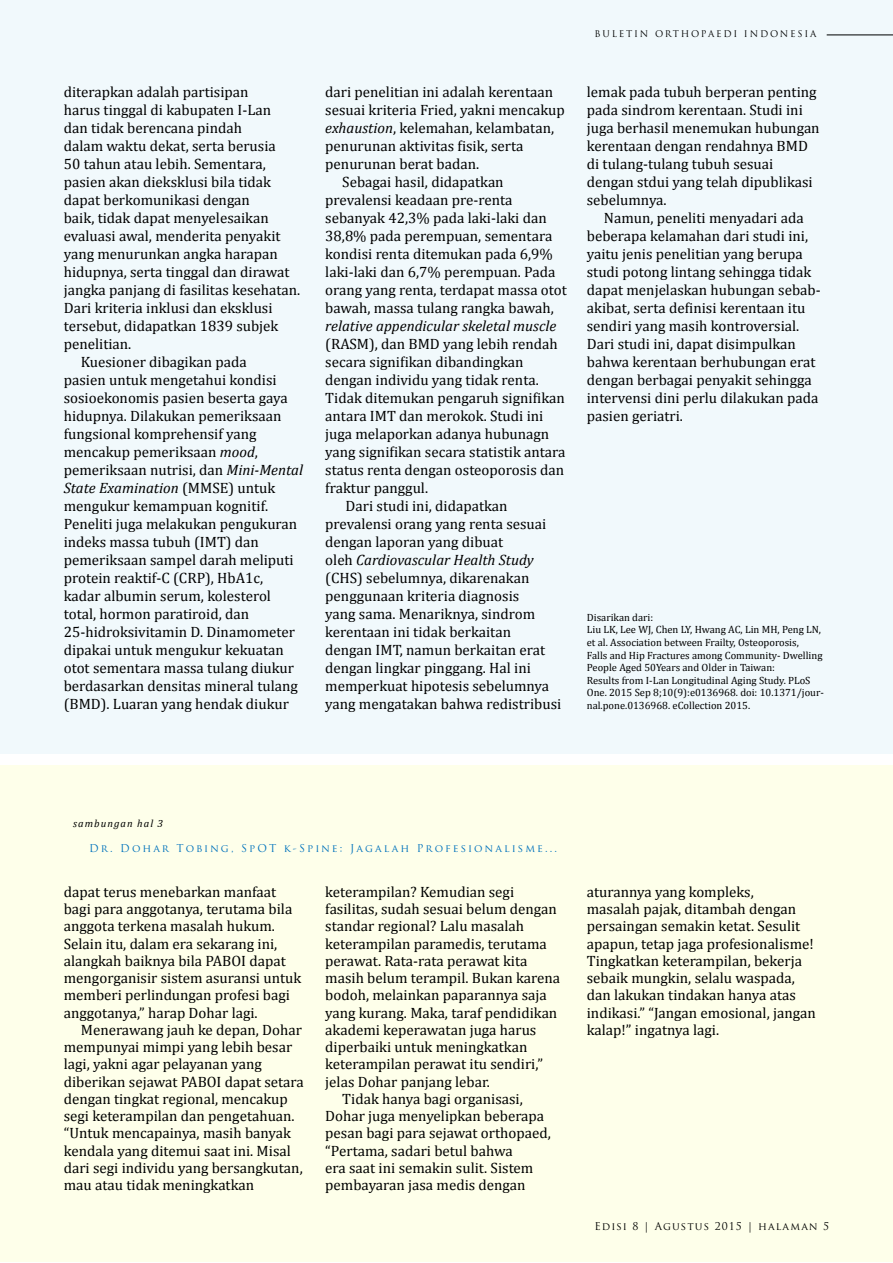
<style>
.page{position:relative;width:893px;height:1263px;background:#fff}
.page>*{position:absolute;margin:0;border:0;box-sizing:border-box;transform-origin:0 0}
.t1{font:15px/17.2px "Cambria";color:#000}
.t2{font:italic 15px "Cambria";color:#000}
.t3{font:10.5px/12.6px "Cambria";color:#000}
.t4{font:10.5px "Trajan Pro";letter-spacing:.2em;color:#0072bc}
.t5{font:10.5px "Trajan Pro";letter-spacing:.1em;color:#000}
.t6{font:italic 10.5px "Cambria";letter-spacing:.1em;color:#000}
.t7{font:9px "Trajan Pro";letter-spacing:.2em;color:#000}
.s1{font-style:italic}
.s2{font-style:normal}
</style>
<div class="page">
<hr style="left:0;top:1px;width:1px;height:1262px;background:#e4f5fa">
<div style="left:0;top:765px;width:893px;height:497px;background:#feffea"></div>
<div style="left:0;top:1px;width:893px;height:753px;background:#f1f9fc"></div>
<p class="t1" style="left:64px;top:83px;width:186px">diterapkan adalah partisipan</p>
<p class="t1" style="left:64px;top:101px;width:209px">harus tinggal di kabupaten I-Lan</p>
<p class="t1" style="left:64px;top:119px;width:180px">dan tidak berencana pindah</p>
<p class="t1" style="left:64px;top:137px;width:214px">dalam waktu dekat, serta berusia</p>
<p class="t1" style="left:64px;top:155px;width:203px">50 tahun atau lebih. Sementara,</p>
<p class="t1" style="left:64px;top:173px;width:209px">pasien akan dieksklusi bila tidak</p>
<p class="t1" style="left:64px;top:191px;width:188px">dapat berkomunikasi dengan</p>
<p class="t1" style="left:64px;top:209px;width:206px">baik, tidak dapat menyelesaikan</p>
<p class="t1" style="left:64px;top:227px;width:218px">evaluasi awal, menderita penyakit</p>
<p class="t1" style="left:64px;top:245px;width:216px">yang menurunkan angka harapan</p>
<p class="t1" style="left:64px;top:263px;width:227px">hidupnya, serta tinggal dan dirawat</p>
<p class="t1" style="left:64px;top:281px;width:238px">jangka panjang di fasilitas kesehatan.</p>
<p class="t1" style="left:64px;top:299px;width:210px">Dari kriteria inklusi dan eksklusi</p>
<p class="t1" style="left:64px;top:317px;width:216px">tersebut, didapatkan 1839 subjek</p>
<p class="t1" style="left:64px;top:335px;width:69px">penelitian.</p>
<p class="t1" style="left:81px;top:353px;width:168px">Kuesioner dibagikan pada</p>
<p class="t1" style="left:64px;top:371px;width:214px">pasien untuk mengetahui kondisi</p>
<p class="t1" style="left:64px;top:389px;width:225px">sosioekonomis pasien beserta gaya</p>
<p class="t1" style="left:64px;top:407px;width:219px">hidupnya. Dilakukan pemeriksaan</p>
<p class="t1" style="left:64px;top:425px;width:194px">fungsional komprehensif yang</p>
<p class="t1" style="left:64px;top:443px;width:196px">mencakup pemeriksaan <span class="s1">mood</span>,</p>
<p class="t1" style="left:64px;top:461px;width:241px">pemeriksaan nutrisi, dan <span class="s1">Mini-Mental</span></p>
<p class="t2" style="left:64px;top:477px;width:213px">State Examination <span class="s2">(MMSE) untuk</span></p>
<p class="t1" style="left:64px;top:497px;width:206px">mengukur kemampuan kognitif.</p>
<p class="t1" style="left:64px;top:515px;width:235px">Peneliti juga melakukan pengukuran</p>
<p class="t1" style="left:64px;top:533px;width:197px">indeks massa tubuh (IMT) dan</p>
<p class="t1" style="left:64px;top:551px;width:232px">pemeriksaan sampel darah meliputi</p>
<p class="t1" style="left:64px;top:569px;width:201px">protein reaktif-C (CRP), HbA1c,</p>
<p class="t1" style="left:64px;top:587px;width:209px">kadar albumin serum, kolesterol</p>
<p class="t1" style="left:64px;top:605px;width:187px">total, hormon paratiroid, dan</p>
<p class="t1" style="left:64px;top:623px;width:233px">25-hidroksivitamin D. Dinamometer</p>
<p class="t1" style="left:64px;top:641px;width:222px">dipakai untuk mengukur kekuatan</p>
<p class="t1" style="left:64px;top:659px;width:232px">otot sementara massa tulang diukur</p>
<p class="t1" style="left:64px;top:677px;width:236px">berdasarkan densitas mineral tulang</p>
<p class="t1" style="left:64px;top:695px;width:227px">(BMD). Luaran yang hendak diukur</p>
<p class="t7" style="left:594px;top:28px;width:223px">BULETIN ORTHOPAEDI INDONESIA</p>
<p class="t1" style="left:325px;top:83px;width:229px">dari penelitian ini adalah kerentaan</p>
<p class="t1" style="left:325px;top:101px;width:241px">sesuai kriteria Fried, yakni mencakup</p>
<p class="t1" style="left:325px;top:119px;width:230px"><span class="s1">exhaustion</span>, kelemahan, kelambatan,</p>
<p class="t1" style="left:325px;top:137px;width:200px">penurunan aktivitas fisik, serta</p>
<p class="t1" style="left:325px;top:155px;width:155px">penurunan berat badan.</p>
<p class="t1" style="left:342px;top:173px;width:163px">Sebagai hasil, didapatkan</p>
<p class="t1" style="left:325px;top:191px;width:189px">prevalensi keadaan pre-renta</p>
<p class="t1" style="left:325px;top:209px;width:223px">sebanyak 42,3% pada laki-laki dan</p>
<p class="t1" style="left:325px;top:227px;width:228px">38,8% pada perempuan, sementara</p>
<p class="t1" style="left:325px;top:245px;width:229px">kondisi renta ditemukan pada 6,9%</p>
<p class="t1" style="left:325px;top:263px;width:232px">laki-laki dan 6,7% perempuan. Pada</p>
<p class="t1" style="left:325px;top:281px;width:243px">orang yang renta, terdapat massa otot</p>
<p class="t1" style="left:325px;top:299px;width:230px">bawah, massa tulang rangka bawah,</p>
<p class="t2" style="left:325px;top:315px;width:232px">relative appendicular skeletal muscle</p>
<p class="t1" style="left:325px;top:335px;width:234px">(RASM), dan BMD yang lebih rendah</p>
<p class="t1" style="left:325px;top:353px;width:200px">secara signifikan dibandingkan</p>
<p class="t1" style="left:325px;top:371px;width:215px">dengan individu yang tidak renta.</p>
<p class="t1" style="left:325px;top:389px;width:241px">Tidak ditemukan pengaruh signifikan</p>
<p class="t1" style="left:325px;top:407px;width:220px">antara IMT dan merokok. Studi ini</p>
<p class="t1" style="left:325px;top:425px;width:225px">juga melaporkan adanya hubunagn</p>
<p class="t1" style="left:325px;top:443px;width:242px">yang signifikan secara statistik antara</p>
<p class="t1" style="left:325px;top:461px;width:240px">status renta dengan osteoporosis dan</p>
<p class="t1" style="left:325px;top:479px;width:104px">fraktur panggul.</p>
<p class="t1" style="left:346px;top:497px;width:163px">Dari studi ini, didapatkan</p>
<p class="t1" style="left:325px;top:515px;width:223px">prevalensi orang yang renta sesuai</p>
<p class="t1" style="left:325px;top:533px;width:179px">dengan laporan yang dibuat</p>
<p class="t2" style="left:325px;top:549px;width:210px"><span class="s2">oleh</span> Cardiovascular Health Study</p>
<p class="t1" style="left:325px;top:569px;width:206px">(CHS) sebelumnya, dikarenakan</p>
<p class="t1" style="left:325px;top:587px;width:195px">penggunaan kriteria diagnosis</p>
<p class="t1" style="left:325px;top:605px;width:211px">yang sama. Menariknya, sindrom</p>
<p class="t1" style="left:325px;top:623px;width:187px">kerentaan ini tidak berkaitan</p>
<p class="t1" style="left:325px;top:641px;width:221px">dengan IMT, namun berkaitan erat</p>
<p class="t1" style="left:325px;top:659px;width:207px">dengan lingkar pinggang. Hal ini</p>
<p class="t1" style="left:325px;top:677px;width:225px">memperkuat hipotesis sebelumnya</p>
<p class="t1" style="left:325px;top:695px;width:237px">yang mengatakan bahwa redistribusi</p>
<p class="t1" style="left:587px;top:83px;width:234px;line-height:18px">lemak pada tubuh berperan penting pada sindrom kerentaan. Studi ini juga berhasil menemukan hubungan kerentaan dengan rendahnya BMD di tulang-tulang tubuh sesuai dengan stdui yang telah dipublikasi sebelumnya.</p>
<p class="t1" style="left:587px;top:209px;width:235px;line-height:18px;text-indent:17px">Namun, peneliti menyadari ada beberapa kelamahan dari studi ini, yaitu jenis penelitian yang berupa studi potong lintang sehingga tidak dapat menjelaskan hubungan sebab&shy;akibat, serta definisi kerentaan itu sendiri yang masih kontroversial.<br>Dari studi ini, dapat disimpulkan bahwa kerentaan berhubungan erat dengan berbagai penyakit sehingga intervensi dini perlu dilakukan pada pasien geriatri.</p>
<p class="t3" style="left:587px;top:611px;width:239px">Disarikan dari:<br>Liu LK, Lee WJ, Chen LY, Hwang AC, Lin MH, Peng LN, et al. Association between Frailty, Osteoporosis,<br>Falls and Hip Fractures among Community- Dwelling People Aged 50Years and Older in Taiwan:<br>Results from I-Lan Longitudinal Aging Study. PLoS One. 2015 Sep 8;10(9):e0136968. doi: 10.1371/jour&shy;nal.pone.0136968. eCollection 2015.</p>
<p class="t6" style="left:73px;top:816px;width:91px">sambungan hal 3</p>
<p class="t4" style="left:89px;top:842px;width:469px">Dr. Dohar Tobing, SpOT k-Spine: Jagalah Profesionalisme...</p>
<p class="t1" style="left:64px;top:883px;width:239px">dapat terus menebarkan manfaat bagi para anggotanya, terutama bila anggota terkena masalah hukum.<br>Selain itu, dalam era sekarang ini, alangkah baiknya bila PABOI dapat mengorganisir sistem asuransi untuk memberi perlindungan profesi bagi anggotanya,” harap Dohar lagi.</p>
<p class="t1" style="left:64px;top:1021px;width:242px;text-indent:17px">Menerawang jauh ke depan, Dohar mempunyai mimpi yang lebih besar lagi, yakni agar pelayanan yang diberikan sejawat PABOI dapat setara dengan tingkat regional, mencakup segi keterampilan dan pengetahuan. “Untuk mencapainya, masih banyak kendala yang ditemui saat ini. Misal dari segi individu yang bersangkutan, mau atau tidak meningkatkan</p>
<p class="t1" style="left:325px;top:883px;width:190px">keterampilan? Kemudian segi</p>
<p class="t1" style="left:325px;top:900px;width:233px">fasilitas, sudah sesuai belum dengan</p>
<p class="t1" style="left:325px;top:918px;width:200px">standar regional? Lalu masalah</p>
<p class="t1" style="left:325px;top:935px;width:223px">keterampilan paramedis, terutama</p>
<p class="t1" style="left:325px;top:952px;width:204px">perawat. Rata-rata perawat kita</p>
<p class="t1" style="left:325px;top:969px;width:236px">masih belum terampil. Bukan karena</p>
<p class="t1" style="left:325px;top:987px;width:223px">bodoh, melainkan paparannya saja</p>
<p class="t1" style="left:325px;top:1004px;width:234px">yang kurang. Maka, taraf pendidikan</p>
<p class="t1" style="left:325px;top:1021px;width:213px">akademi keperawatan juga harus</p>
<p class="t1" style="left:325px;top:1038px;width:204px">diperbaiki untuk meningkatkan</p>
<p class="t1" style="left:325px;top:1056px;width:219px">keterampilan perawat itu sendiri,”</p>
<p class="t1" style="left:325px;top:1073px;width:166px">jelas Dohar panjang lebar.</p>
<p class="t1" style="left:342px;top:1090px;width:182px">Tidak hanya bagi organisasi,</p>
<p class="t1" style="left:325px;top:1107px;width:220px">Dohar juga menyelipkan beberapa</p>
<p class="t1" style="left:325px;top:1125px;width:227px">pesan bagi para sejawat orthopaed,</p>
<p class="t1" style="left:325px;top:1142px;width:189px">“Pertama, sadari betul bahwa</p>
<p class="t1" style="left:325px;top:1159px;width:210px">era saat ini semakin sulit. Sistem</p>
<p class="t1" style="left:325px;top:1176px;width:202px">pembayaran jasa medis dengan</p>
<p class="t1" style="left:587px;top:883px;width:230px">aturannya yang kompleks,<br>masalah pajak, ditambah dengan persaingan semakin ketat. Sesulit apapun, tetap jaga profesionalisme!<br>Tingkatkan keterampilan, bekerja sebaik mungkin, selalu waspada, dan lakukan tindakan hanya atas indikasi.” “Jangan emosional, jangan kalap!” ingatnya lagi.</p>
<p class="t5" style="left:594px;top:1219px;width:236px">Edisi 8 | Agustus 2015 | halaman 5</p>
</div>
